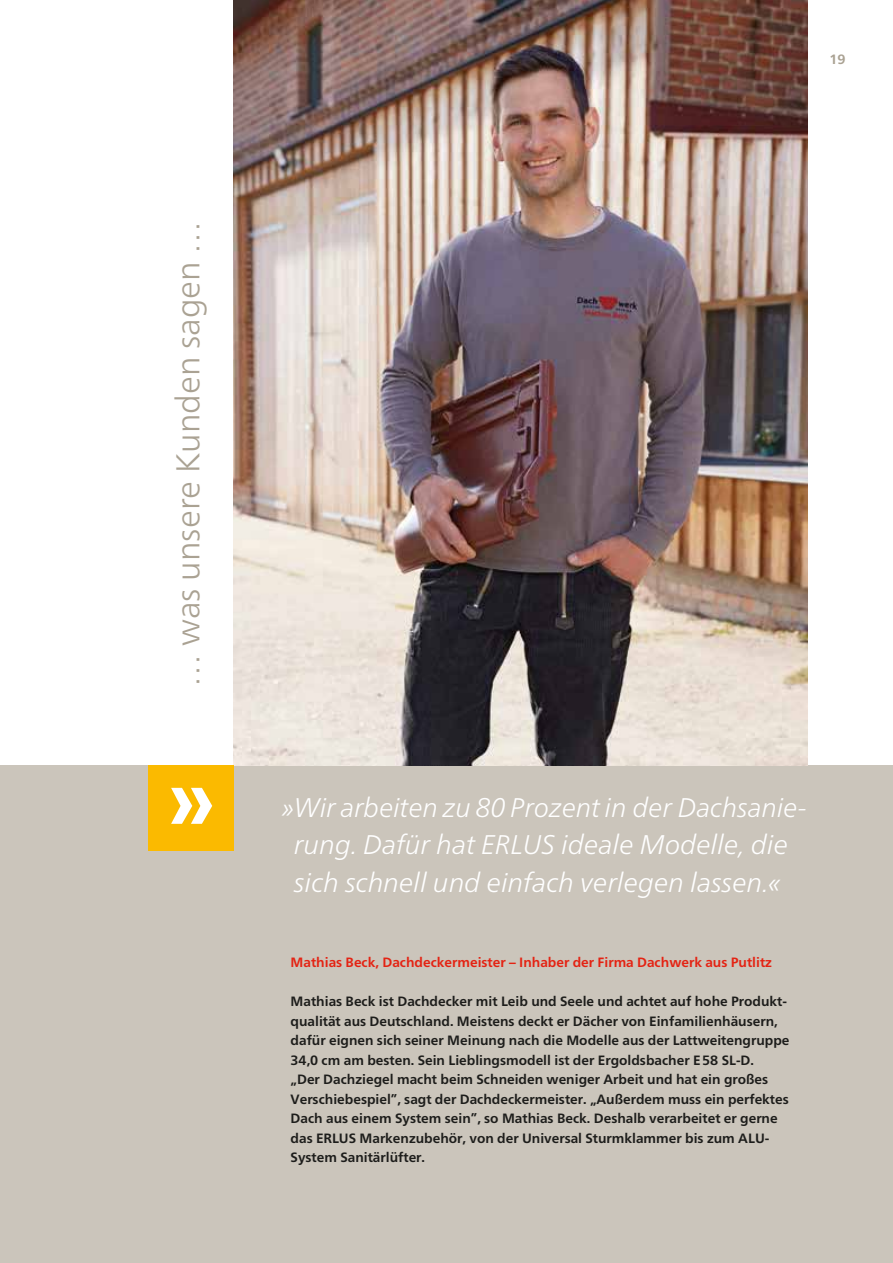
<style>
.page{position:relative;width:893px;height:1263px;background:#fff}
.page>*{position:absolute;margin:0;border:0;box-sizing:border-box;transform-origin:0 0}
.t1{font:700 89.25px "Frutiger Neue LT Pro";color:#fff}
.t2{font:300 33px "Frutiger Neue LT Pro";color:#aaa293}
.t3{font:italic 300 27px/37.5px "Frutiger Neue LT Pro";color:#fff;text-align:center}
.t4{font:700 13.5px/19.5px "Frutiger Neue LT Pro";color:#1d1d1b}
.t5{font:700 13.5px "Frutiger Neue LT Pro";color:#e42313}
.t6{font:700 13.5px "Frutiger Neue LT Pro";color:#aaa293}
</style>
<div class="page">
<div style="left:0;top:765px;width:893px;height:498px;background:#cbc5bb"></div>
<img style="left:234px;top:0;width:574px;height:765px">
<div style="left:149px;top:765px;width:85px;height:85px;background:#fbba00"></div>
<h2 class="t2" style="left:174px;top:687px;width:468px;rotate:-90deg">… was unsere Kunden sagen …</h2>
<h1 class="t1" style="left:167px;top:761px;width:50px">»</h1>
<p class="t6" style="left:829px;top:54px;width:18px">19</p>
<h3 class="t3" style="left:282px;top:791px;width:526px">»Wir arbeiten zu 80 Prozent in der Dachsanie&shy;rung. Dafür hat ERLUS ideale Modelle, die sich schnell und einfach verlegen lassen.«</h3>
<p class="t5" style="left:291px;top:957px;width:483px">Mathias Beck, Dachdeckermeister – Inhaber der Firma Dachwerk aus Putlitz</p>
<p class="t4" style="left:291px;top:993px;width:500px">Mathias Beck ist Dachdecker mit Leib und Seele und achtet auf hohe Produkt&shy;qualität aus Deutschland. Meistens deckt er Dächer von Einfamilienhäusern, dafür eignen sich seiner Meinung nach die Modelle aus der Lattweitengruppe 34,0 cm am besten. Sein Lieblingsmodell ist der Ergoldsbacher E58 SL-D.<br>„Der Dachziegel macht beim Schneiden weniger Arbeit und hat ein großes Verschiebespiel”, sagt der Dachdeckermeister. „Außerdem muss ein perfektes Dach aus einem System sein”, so Mathias Beck. Deshalb ver arbeitet er gerne das ERLUS Marken zubehör, von der Universal Sturm klammer bis zum ALU-System Sanitärlüfter.</p>
</div>
